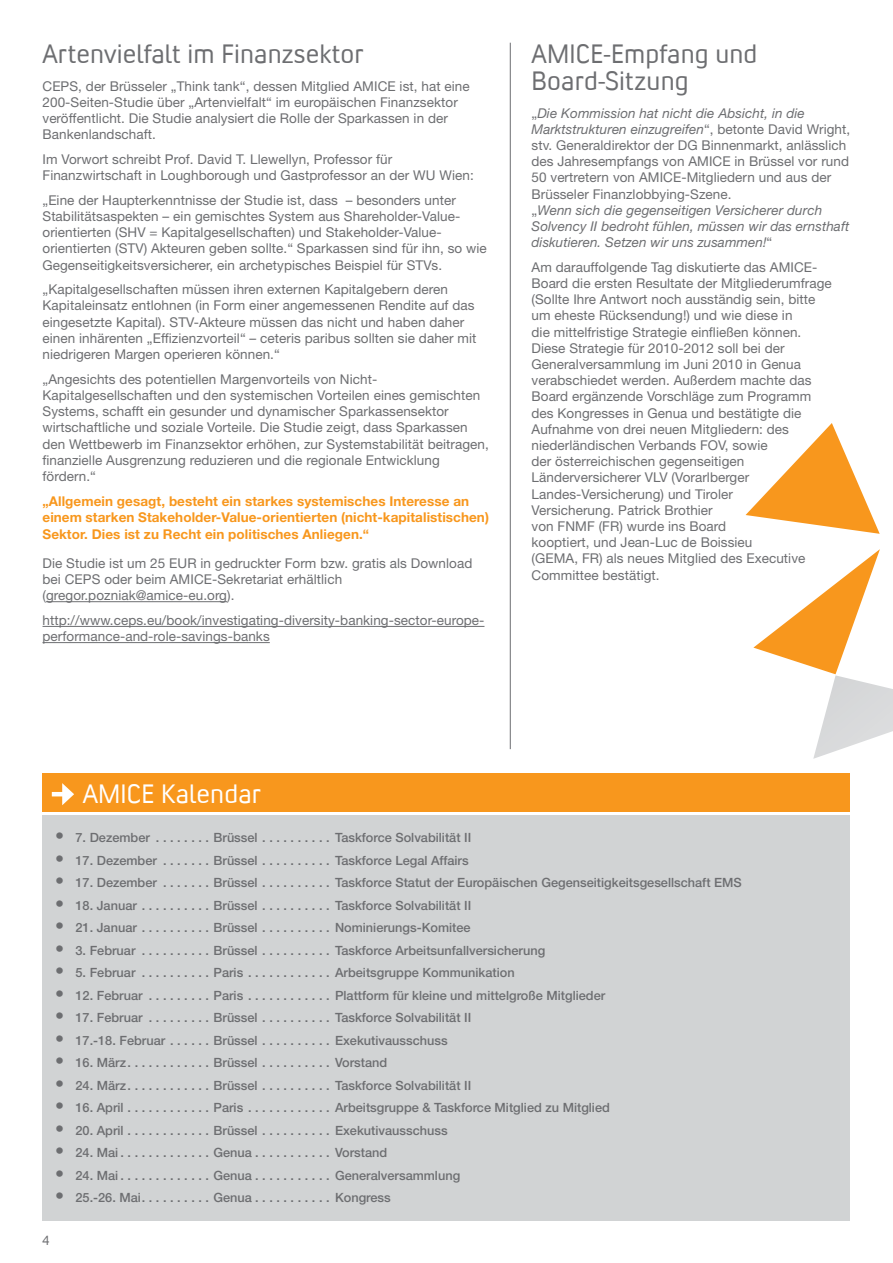
<style>
.page{position:relative;width:893px;height:1263px;background:#fff}
.page>*{position:absolute;margin:0;border:0;box-sizing:border-box;transform-origin:0 0}
.t1{font:27px/27px "Convection";letter-spacing:.005em;color:#6d6e71}
.t2{font:27px "Convection";letter-spacing:.005em;color:#fff}
.t3{font:13.5px/16.2px "Helvetica Neue LT Std";letter-spacing:.005em;color:#6d6e71}
.t4{font:700 13.5px/16.5px "Helvetica Neue LT Std";letter-spacing:.005em;color:#f8971d}
.t5{font:13.5px "Convection";color:#6d6e71}
.t6{font:500 12.75px "Helvetica Neue LT Std";color:#6d6e71}
.s1{font-style:italic}
.s2{font-size:18px}
</style>
<div class="page">
<hr style="left:510px;top:43px;width:1px;height:706px;background:#6d6e71">
<div style="left:43px;top:815px;width:807px;height:405px;background:#d1d3d4"></div>
<div style="left:43px;top:774px;width:807px;height:38px;background:#f8971d"></div>
<hr style="left:52px;top:792px;width:14px;height:4px;background:#fff">
<svg style="left:62px;top:783px;width:12px;height:22px"></svg>
<hr style="left:46px;top:601px;width:181px;height:1px;background:#6d6e71">
<hr style="left:43px;top:626px;width:441px;height:1px;background:#6d6e71">
<hr style="left:43px;top:642px;width:227px;height:1px;background:#6d6e71">
<svg style="left:745px;top:423px;width:135px;height:111px"></svg>
<svg style="left:753px;top:549px;width:140px;height:210px"></svg>
<h1 class="t1" style="left:43px;top:39px;width:323px">Artenvielfalt im Finanzsektor</h1>
<p class="t3" style="left:43px;top:77px;width:429px">CEPS, der Brüsseler „Think tank“, dessen Mitglied AMICE ist, hat eine 200-Seiten-Studie über „Artenvielfalt“ im europäischen Finanzsektor veröffentlicht. Die Studie analysiert die Rolle der Sparkassen in der Bankenlandschaft.</p>
<p class="t3" style="left:43px;top:151px;width:433px">Im Vorwort schreibt Prof. David T. Llewellyn, Professor für<br>Finanzwirtschaft in Loughborough und Gastprofessor an der WU Wien:</p>
<p class="t3" style="left:43px;top:192px;width:446px">„Eine der Haupterkenntnisse der Studie ist, dass – besonders unter Stabilitätsaspekten – ein gemischtes System aus Shareholder-Value&shy;orientierten (SHV = Kapitalgesellschaften) und Stakeholder-Value&shy;orientierten (STV) Akteuren geben sollte.“ Sparkassen sind für ihn, so wie Gegenseitigkeitsversicherer, ein archetypisches Beispiel für STVs.</p>
<p class="t3" style="left:43px;top:281px;width:435px">„Kapitalgesellschaften müssen ihren externen Kapitalgebern deren Kapitaleinsatz entlohnen (in Form einer angemessenen Rendite auf das eingesetzte Kapital). STV-Akteure müssen das nicht und haben daher einen inhärenten „Effizienzvorteil“ – ceteris paribus sollten sie daher mit niedrigeren Margen operieren können.“</p>
<p class="t3" style="left:43px;top:371px;width:448px">„Angesichts des potentiellen Margenvorteils von Nicht-Kapitalgesellschaften und den systemischen Vorteilen eines gemischten Systems, schafft ein gesunder und dynamischer Sparkassensektor wirtschaftliche und soziale Vorteile. Die Studie zeigt, dass Sparkassen den Wettbewerb im Finanzsektor erhöhen, zur Systemstabilität beitragen, finanzielle Ausgrenzung reduzieren und die regionale Entwicklung fördern.“</p>
<p class="t4" style="left:43px;top:493px;width:448px">„Allgemein gesagt, besteht ein starkes systemisches Interesse an einem starken Stakeholder-Value-orientierten (nicht-kapitalistischen)<br>Sektor. Dies ist zu Recht ein politisches Anliegen.“</p>
<p class="t3" style="left:43px;top:555px;width:431px">Die Studie ist um 25 EUR in gedruckter Form bzw. gratis als Download bei CEPS oder beim AMICE-Sekretariat erhältlich (gregor.pozniak@amice-eu.org).</p>
<p class="t3" style="left:43px;top:612px;width:443px">http://www.ceps.eu/book/investigating-diversity-banking-sector-europe&shy;performance-and-role-savings-banks</p>
<h1 class="t1" style="left:531px;top:39px;width:227px">AMICE-Empfang und<br>Board-Sitzung</h1>
<p class="t3" style="left:531px;top:104px;width:320px">„<span class="s1">Die Kommission hat nicht die Absicht, in die Marktstrukturen einzugreifen</span>“, betonte David Wright, stv. Generaldirektor der DG Binnenmarkt, anlässlich des Jahresempfangs von AMICE in Brüssel vor rund 50 vertretern von AMICE-Mitgliedern und aus der Brüsseler Finanzlobbying-Szene.<br>„<span class="s1">Wenn sich die gegenseitigen Versicherer durch Solvency II bedroht fühlen, müssen wir das ernsthaft diskutieren. Setzen wir uns zusammen!</span>“</p>
<p class="t3" style="left:531px;top:259px;width:302px">Am darauffolgende Tag diskutierte das AMICE-Board die ersten Resultate der Mitgliederumfrage (Sollte Ihre Antwort noch ausständig sein, bitte um eheste Rücksendung!) und wie diese in<br>die mittelfristige Strategie einfließen können.<br>Diese Strategie für 2010-2012 soll bei der Generalversammlung im Juni 2010 in Genua verabschiedet werden. Außerdem machte das Board ergänzende Vorschläge zum Programm des Kongresses in Genua und bestätigte die Aufnahme von drei neuen Mitgliedern: des niederländischen Verbands FOV, sowie<br>der österreichischen gegenseitigen Länderversicherer VLV (Vorarlberger Landes-Versicherung) und Tiroler<br>Versicherung. Patrick Brothier<br>von FNMF (FR) wurde ins Board<br>kooptiert, und Jean-Luc de Boissieu<br>(GEMA, FR) als neues Mitglied des Executive Committee bestätigt.</p>
<h1 class="t2" style="left:83px;top:777px;width:180px">AMICE Kalendar</h1>
<p class="t6" style="left:55px;top:830px;width:417px"><span class="s2">•</span> 7. Dezember . . . . . . . . Brüssel . . . . . . . . . . Taskforce Solvabilität II</p>
<p class="t6" style="left:55px;top:853px;width:415px"><span class="s2">•</span> 17. Dezember . . . . . . . Brüssel . . . . . . . . . . Taskforce Legal Affairs</p>
<p class="t6" style="left:55px;top:875px;width:688px"><span class="s2">•</span> 17. Dezember . . . . . . . Brüssel . . . . . . . . . . Taskforce Statut der Europäischen Gegenseitigkeitsgesellschaft EMS</p>
<p class="t6" style="left:55px;top:898px;width:417px"><span class="s2">•</span> 18. Januar . . . . . . . . . . Brüssel . . . . . . . . . . Taskforce Solvabilität II</p>
<p class="t6" style="left:55px;top:920px;width:417px"><span class="s2">•</span> 21. Januar . . . . . . . . . . Brüssel . . . . . . . . . . Nominierungs-Komitee</p>
<p class="t6" style="left:55px;top:943px;width:491px"><span class="s2">•</span> 3. Februar . . . . . . . . . . Brüssel . . . . . . . . . . Taskforce Arbeitsunfallversicherung</p>
<p class="t6" style="left:55px;top:965px;width:461px"><span class="s2">•</span> 5. Februar . . . . . . . . . . Paris . . . . . . . . . . . . Arbeitsgruppe Kommunikation</p>
<p class="t6" style="left:55px;top:988px;width:551px"><span class="s2">•</span> 12. Februar . . . . . . . . . Paris . . . . . . . . . . . . Plattform für kleine und mittelgroße Mitglieder</p>
<p class="t6" style="left:55px;top:1010px;width:417px"><span class="s2">•</span> 17. Februar . . . . . . . . . Brüssel . . . . . . . . . . Taskforce Solvabilität II</p>
<p class="t6" style="left:55px;top:1033px;width:394px"><span class="s2">•</span> 17.-18. Februar . . . . . . Brüssel . . . . . . . . . . Exekutivausschuss</p>
<p class="t6" style="left:55px;top:1055px;width:333px"><span class="s2">•</span> 16. März ............Brüssel .......... Vorstand</p>
<p class="t6" style="left:55px;top:1078px;width:417px"><span class="s2">•</span> 24. März . . . . . . . . . . . . Brüssel . . . . . . . . . . Taskforce Solvabilität II</p>
<p class="t6" style="left:55px;top:1100px;width:556px"><span class="s2">•</span> 16. April . . . . . . . . . . . . Paris . . . . . . . . . . . . Arbeitsgruppe &amp; Taskforce Mitglied zu Mitglied</p>
<p class="t6" style="left:55px;top:1123px;width:394px"><span class="s2">•</span> 20. April . . . . . . . . . . . . Brüssel . . . . . . . . . . Exekutivausschuss</p>
<p class="t6" style="left:55px;top:1145px;width:333px"><span class="s2">•</span> 24. Mai .............Genua ........... Vorstand</p>
<p class="t6" style="left:55px;top:1168px;width:406px"><span class="s2">•</span> 24. Mai . . . . . . . . . . . . . Genua . . . . . . . . . . . Generalversammlung</p>
<p class="t6" style="left:55px;top:1190px;width:337px"><span class="s2">•</span> 25.-26. Mai ..........Genua ........... Kongress</p>
<p class="t5" style="left:43px;top:1231px;width:8px">4</p>
</div>
